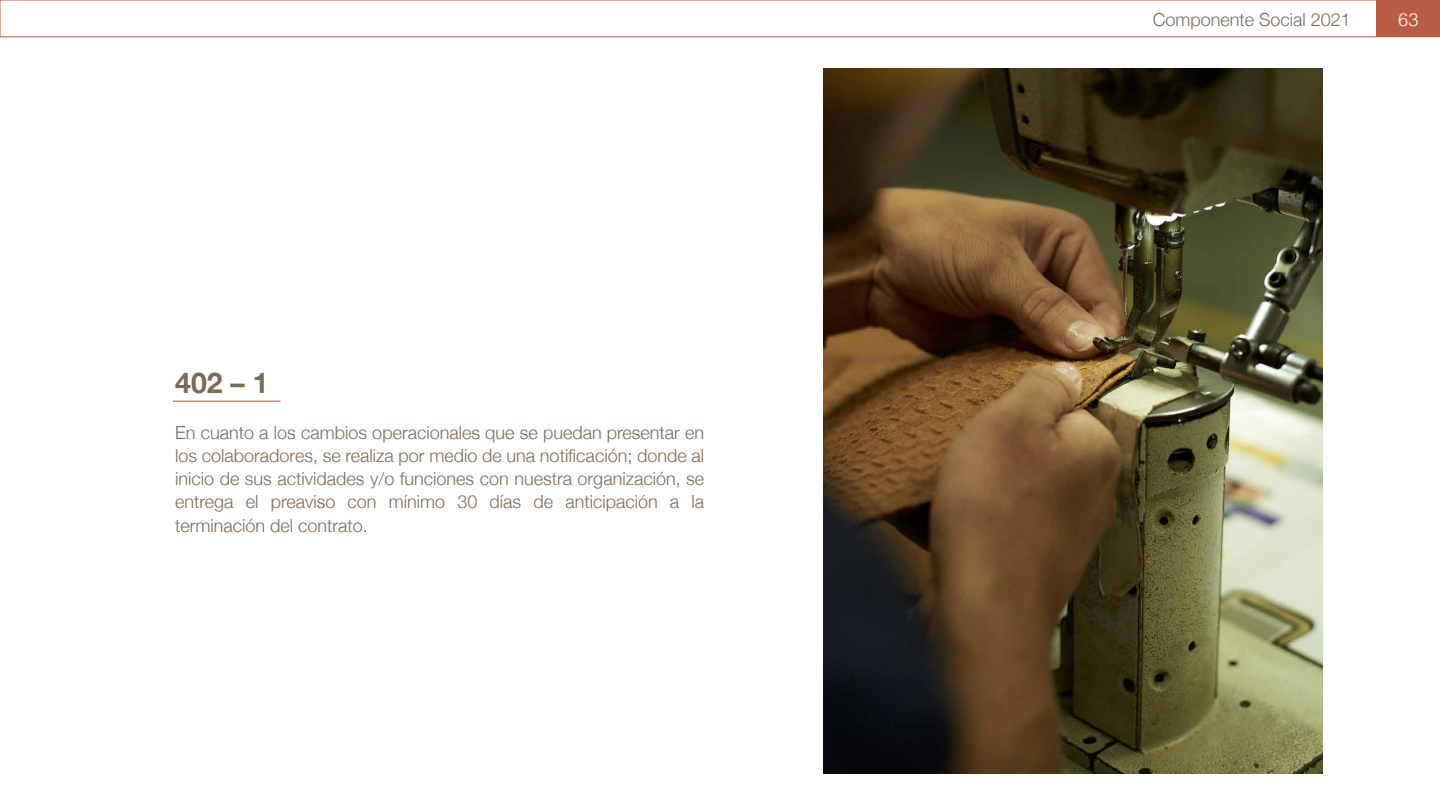
<style>
.page{position:relative;width:1440px;height:810px;background:#fff}
.page>*{position:absolute;margin:0;border:0;box-sizing:border-box;transform-origin:0 0}
.t1{font:700 28.5px "Helvetica Neue";color:#7d6a56}
.t2{font:300 18.08px "Helvetica";color:#fff}
.t3{font:300 18px/23.1px "Helvetica Neue";color:#7d6a56;text-align:justify}
</style>
<div class="page">
<div style="left:0;top:0;width:1440px;height:37px;border:1px solid #b85c46"></div>
<div style="left:1377px;top:0;width:63px;height:37px;background:#b85c46"></div>
<img style="left:824px;top:69px;width:499px;height:704px">
<hr style="left:173px;top:401px;width:107px;height:1px;background:#b85c46">
<h1 class="t1" style="left:175px;top:360px;width:95px">402 – 1</h1>
<p class="t3" style="left:175px;top:420px;width:531px">En cuanto a los cambios operacionales que se puedan presentar en los colaboradores, se realiza por medio de una notificación; donde al inicio de sus actividades y/o funciones con nuestra organización, se entrega el preaviso con mínimo 30 días de anticipación a la terminación del contrato.</p>
<p class="t3" style="left:1153px;top:7px;width:200px">Componente Social 2021</p>
<p class="t2" style="left:1398px;top:4px;width:22px">63</p>
</div>
